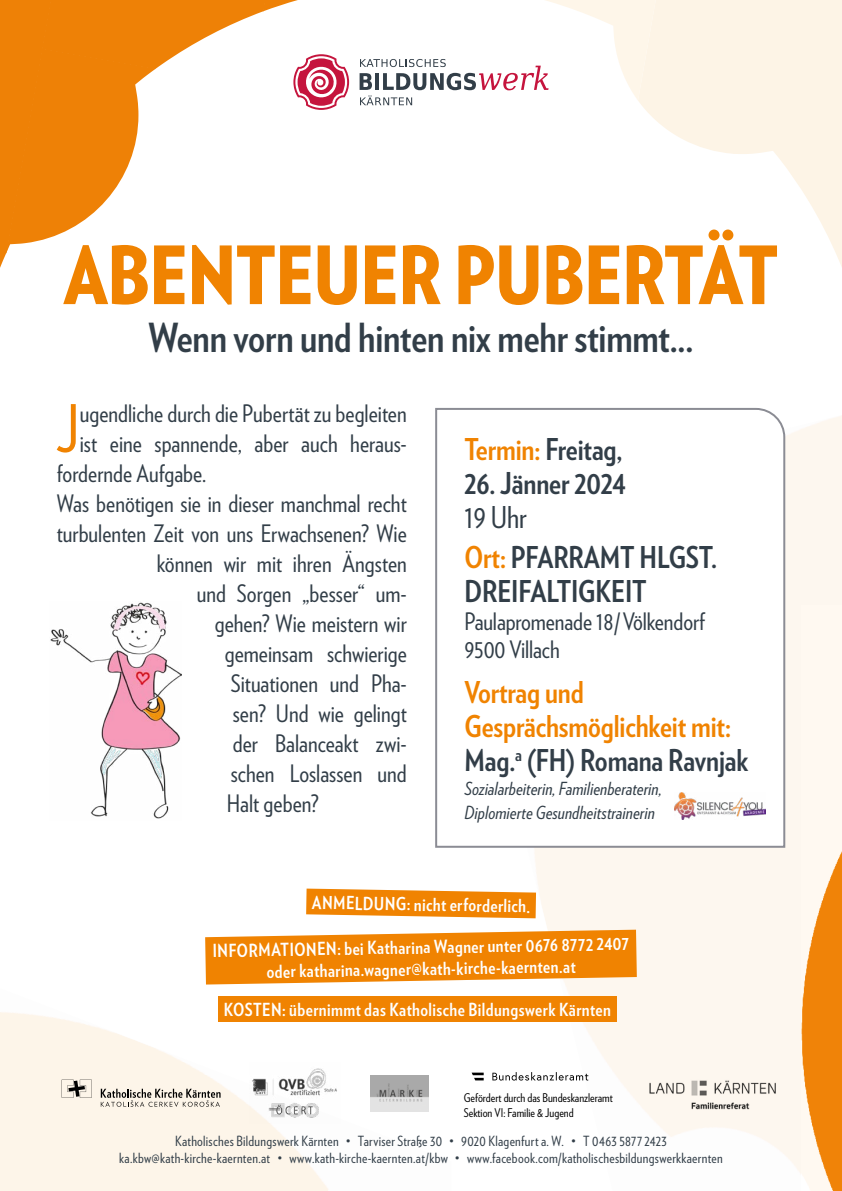
<style>
.page{position:relative;width:842px;height:1191px;background:#fff}
.page>*{position:absolute;margin:0;border:0;box-sizing:border-box;transform-origin:0 0}
.t1{font:900 80px "Verlag Condensed";letter-spacing:-.01em;color:#f08301}
.t2{font:65px "Verlag Condensed";color:#f08301}
.t3{font:700 40px "Verlag Condensed";letter-spacing:-.005em;color:#323e48}
.t4{font:700 30px/39.6px "Verlag Condensed";letter-spacing:-.005em;color:#323e48}
.t5{font:700 30px/34px "Verlag Condensed";letter-spacing:-.005em;color:#f08301}
.t6{font:24px/28px "Verlag Condensed";color:#323e48}
.t7{font:700 18px/21.6px "Verlag Condensed";letter-spacing:.025em;color:#fff;text-align:center}
.t8{font:italic 18px/24px "Verlag Condensed";letter-spacing:.005em;color:#323e48}
.t9{font:14px/16.8px "Verlag Condensed";letter-spacing:.02em;color:#323e48;text-align:center}
.t10{font:12px/14.4px "Verlag Condensed";color:#000}
.s1{color:#f08301}
.s2{font-weight:400}
.s3{color:#323e48}
</style>
<div class="page">
<img style="left:51px;top:0;width:212px;height:69px">
<img style="left:263px;top:0;width:35px;height:12px">
<img style="left:0;top:0;width:51px;height:268px">
<img style="left:6px;top:49px;width:150px;height:203px">
<img style="left:808px;top:192px;width:34px;height:65px">
<svg style="left:838px;top:257px;width:4px;height:10px"></svg>
<img style="left:0;top:1012px;width:451px;height:179px">
<img style="left:512px;top:717px;width:289px;height:364px">
<img style="left:788px;top:714px;width:13px;height:57px">
<img style="left:801px;top:606px;width:41px;height:585px">
<img style="left:370px;top:1075px;width:59px;height:36px">
<svg style="left:58px;top:1075px;width:166px;height:35px;background:#f9f2e6"></svg>
<svg style="left:62px;top:1079px;width:30px;height:18px"></svg>
<svg style="left:101px;top:1088px;width:120px;height:18px;background:#c5bfb6"></svg>
<img style="left:641px;top:1077px;width:142px;height:36px">
<img style="left:250px;top:1062px;width:91px;height:61px">
<svg style="left:492px;top:1072px;width:96px;height:8px"></svg>
<svg style="left:472px;top:1072px;width:12px;height:8px"></svg>
<svg style="left:360px;top:59px;width:189px;height:46px"></svg>
<svg style="left:293px;top:54px;width:56px;height:56px"></svg>
<svg style="left:435px;top:407px;width:351px;height:441px"></svg>
<div style="left:218px;top:996px;width:399px;height:25px;background:#f08301"></div>
<svg style="left:205px;top:929px;width:432px;height:55px;background:#f29424"></svg>
<svg style="left:306px;top:888px;width:230px;height:30px;background:#f29425"></svg>
<img style="left:50px;top:602px;width:131px;height:217px">
<img style="left:674px;top:792px;width:92px;height:27px">
<h1 class="t1" style="left:63px;top:213px;width:716px">ABENTEUER PUBERTÄT</h1>
<h3 class="t3" style="left:149px;top:308px;width:546px">Wenn vorn und hinten nix mehr stimmt...</h3>
<h2 class="t2" style="left:56px;top:383px;width:25px">J</h2>
<p class="t6" style="left:80px;top:398px;width:329px">ugendliche durch die Pubertät zu begleiten</p>
<p class="t6" style="left:80px;top:428px;width:329px">ist eine spannende, aber auch heraus-</p>
<p class="t6" style="left:57px;top:458px;width:151px">fordernde Aufgabe.</p>
<p class="t6" style="left:57px;top:488px;width:352px">Was benötigen sie in dieser manchmal recht</p>
<p class="t6" style="left:57px;top:518px;width:352px">turbulenten Zeit von uns Erwachsenen? Wie</p>
<p class="t6" style="left:157px;top:548px;width:252px">können wir mit ihren Ängsten</p>
<p class="t6" style="left:197px;top:578px;width:212px">und Sorgen „besser“ um-</p>
<p class="t6" style="left:215px;top:608px;width:194px">gehen? Wie meistern wir</p>
<p class="t6" style="left:225px;top:638px;width:184px">gemeinsam schwierige</p>
<p class="t6" style="left:231px;top:668px;width:178px">Situationen und Pha-</p>
<p class="t6" style="left:233px;top:698px;width:176px">sen? Und wie gelingt</p>
<p class="t6" style="left:233px;top:728px;width:176px">der Balanceakt zwi-</p>
<p class="t6" style="left:231px;top:758px;width:178px">schen Loslassen und</p>
<p class="t6" style="left:227px;top:788px;width:94px">Halt geben?</p>
<p class="t4" style="left:464px;top:428px;width:159px"><span class="s1">Termin:</span> Freitag,</p>
<p class="t4" style="left:464px;top:462px;width:163px">26. Jänner 2024</p>
<p class="t4" style="left:464px;top:496px;width:254px"><span class="s2">19 Uhr<br></span><span class="s1">Ort:</span> PFARRAMT HLGST.</p>
<p class="t4" style="left:464px;top:570px;width:184px">DREIFALTIGKEIT</p>
<p class="t6" style="left:464px;top:606px;width:242px">Paulapromenade 18/Völkendorf<br>9500 Villach</p>
<p class="t5" style="left:464px;top:674px;width:285px">Vortrag und<br>Gesprächsmöglichkeit mit:<br><span class="s3">Mag.</span><sup>a</sup> <span class="s3">(FH) Romana Ravnjak</span></p>
<p class="t8" style="left:464px;top:776px;width:199px">Sozialarbeiterin, Familienberaterin,<br>Diplomierte Gesundheitstrainerin</p>
<p class="t7" style="left:312px;top:890px;width:220px;rotate:1deg">ANMELDUNG: nicht erforderlich.</p>
<p class="t7" style="left:212px;top:939px;width:418px;rotate:-1deg">INFORMATIONEN: bei Katharina Wagner unter 0676 8772 2407 oder katharina.wagner@kath-kirche-kaernten.at</p>
<p class="t7" style="left:224px;top:998px;width:389px">KOSTEN: übernimmt das Katholische Bildungswerk Kärnten</p>
<p class="t10" style="left:464px;top:1090px;width:150px">Gefördert durch das Bundeskanzleramt<br>Sektion VI: Familie &amp; Jugend</p>
<p class="t9" style="left:119px;top:1132px;width:605px">Katholisches Bildungswerk Kärnten • Tarviser Straße 30 • 9020 Klagenfurt a. W. • T 0463 5877 2423 ka.kbw@kath-kirche-kaernten.at • www.kath-kirche-kaernten.at/kbw • www.facebook.com/katholischesbildungswerkkaernten</p>
</div>
